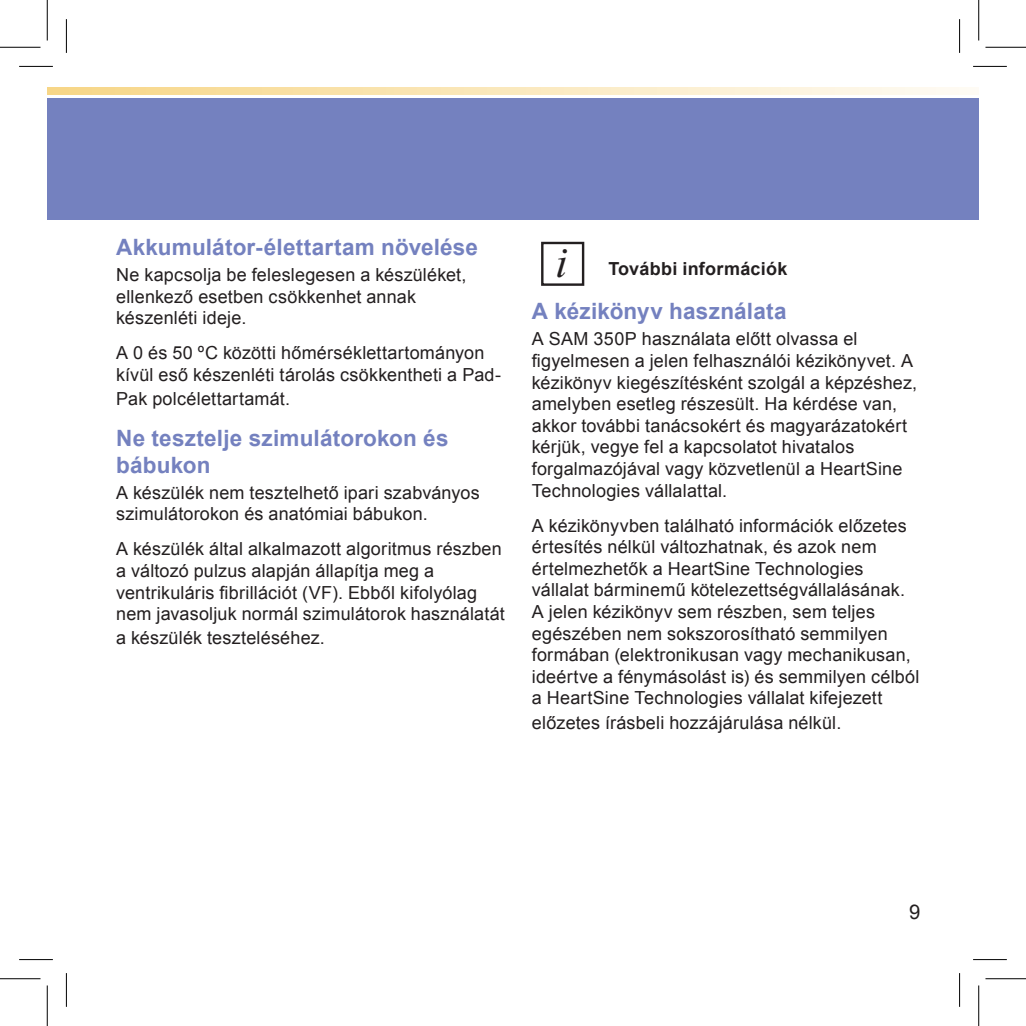
<style>
.page{position:relative;width:1026px;height:1026px;background:#fff}
.page>*{position:absolute;margin:0;border:0;box-sizing:border-box;transform-origin:0 0}
.t1{font:italic 43.88px "Times New Roman";color:#231f20}
.t2{font:700 22.5px/27px "Arial";letter-spacing:.01em;color:#7481bf}
.t3{font:20.25px "Arial";color:#231f20}
.t4{font:18px/21.6px "Arial";letter-spacing:.01em;color:#231f20}
.t5{font:700 18px "Arial";letter-spacing:.015em;color:#231f20}
</style>
<div class="page">
<div style="left:47px;top:98px;width:931px;height:121px;background:#7481bf"></div>
<svg style="left:47px;top:87px;width:928px;height:8px;background:#fae8bd"></svg>
<svg style="left:541px;top:241px;width:44px;height:44px"></svg>
<div style="left:541px;top:242px;width:43px;height:44px;border:2px solid #231f20"></div>
<hr style="left:19px;top:66px;width:34px;height:1px;background:#000">
<hr style="left:973px;top:66px;width:34px;height:1px;background:#000">
<hr style="left:19px;top:959px;width:34px;height:1px;background:#000">
<hr style="left:973px;top:959px;width:34px;height:1px;background:#000">
<hr style="left:66px;top:19px;width:1px;height:34px;background:#000">
<hr style="left:66px;top:973px;width:1px;height:34px;background:#000">
<hr style="left:959px;top:19px;width:1px;height:34px;background:#000">
<hr style="left:959px;top:973px;width:1px;height:34px;background:#000">
<hr style="left:0;top:47px;width:40px;height:1px;background:#000">
<hr style="left:985px;top:47px;width:41px;height:1px;background:#000">
<hr style="left:0;top:978px;width:40px;height:1px;background:#000">
<hr style="left:985px;top:978px;width:41px;height:1px;background:#000">
<hr style="left:47px;top:0;width:1px;height:40px;background:#000">
<hr style="left:47px;top:985px;width:1px;height:41px;background:#000">
<hr style="left:978px;top:0;width:1px;height:40px;background:#000">
<hr style="left:978px;top:985px;width:1px;height:41px;background:#000">
<p class="t2" style="left:116px;top:234px;width:363px">Akkumulátor-élettartam növelése</p>
<p class="t4" style="left:116px;top:264px;width:352px">Ne kapcsolja be feleslegesen a készüléket, ellenkező esetben csökkenhet annak készenléti ideje.</p>
<p class="t4" style="left:116px;top:342px;width:386px">A 0 és 50 ºC közötti hőmérséklettartományon kívül eső készenléti tárolás csökkentheti a Pad-</p>
<p class="t4" style="left:116px;top:388px;width:176px">Pak polcélettartamát.</p>
<p class="t2" style="left:116px;top:425px;width:334px">Ne tesztelje szimulátorokon és bábukon</p>
<p class="t4" style="left:116px;top:482px;width:365px">A készülék nem tesztelhető ipari szabványos szimulátorokon és anatómiai bábukon.</p>
<p class="t4" style="left:116px;top:538px;width:390px">A készülék által alkalmazott algoritmus részben a változó pulzus alapján állapítja meg a ventrikuláris fibrillációt (VF). Ebből kifolyólag nem javasoljuk normál szimulátorok használatát</p>
<p class="t4" style="left:116px;top:627px;width:210px">a készülék teszteléséhez.</p>
<h1 class="t1" style="left:555px;top:232px;width:14px">i</h1>
<p class="t5" style="left:608px;top:257px;width:181px">További információk</p>
<p class="t2" style="left:532px;top:298px;width:256px">A kézikönyv használata</p>
<p class="t4" style="left:532px;top:328px;width:387px">A SAM 350P használata előtt olvassa el figyelmesen a jelen felhasználói kézikönyvet. A kézikönyv kiegészítésként szolgál a képzéshez, amelyben esetleg részesült. Ha kérdése van, akkor további tanácsokért és magyarázatokért kérjük, vegye fel a kapcsolatot hivatalos forgalmazójával vagy közvetlenül a HeartSine Technologies vállalattal.</p>
<p class="t4" style="left:532px;top:514px;width:389px">A kézikönyvben található információk előzetes értesítés nélkül változhatnak, és azok nem értelmezhetők a HeartSine Technologies vállalat bárminemű kötelezettségvállalásának.<br>A jelen kézikönyv sem részben, sem teljes egészében nem sokszorosítható semmilyen formában (elektronikusan vagy mechanikusan, ideértve a fénymásolást is) és semmilyen célból a HeartSine Technologies vállalat kifejezett</p>
<p class="t4" style="left:532px;top:712px;width:311px">előzetes írásbeli hozzájárulása nélkül.</p>
<p class="t3" style="left:909px;top:898px;width:13px">9</p>
</div>
